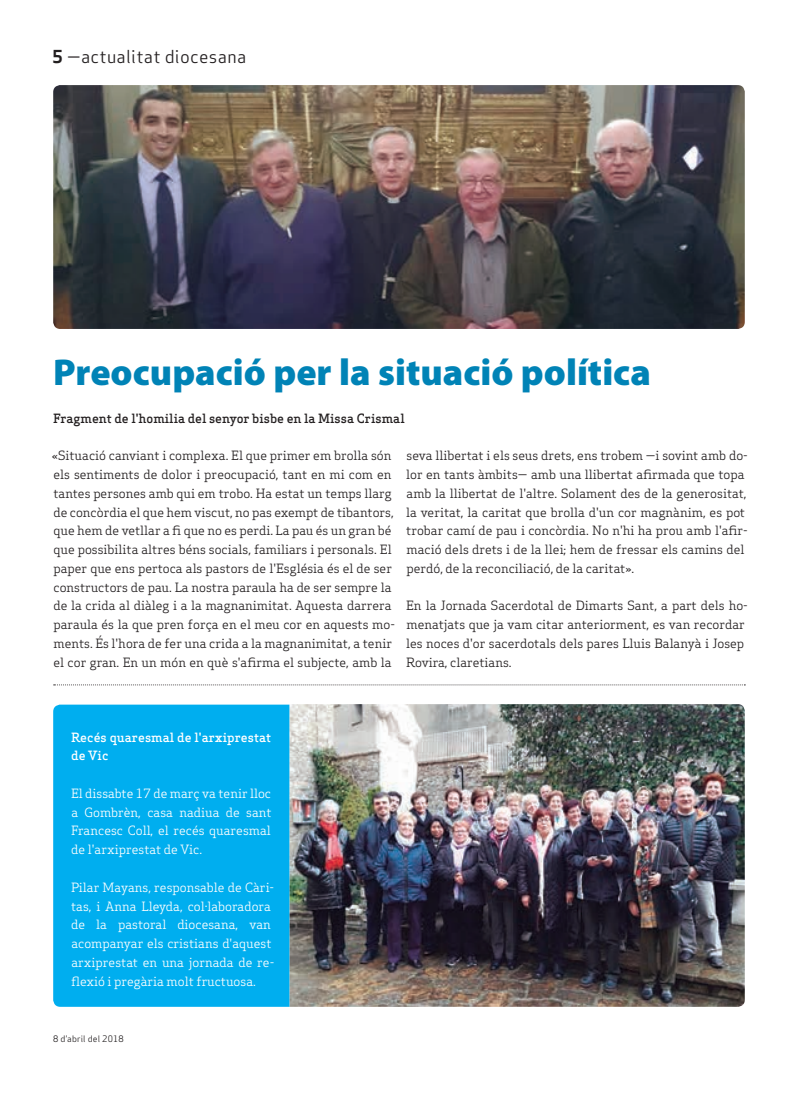
<style>
.page{position:relative;width:798px;height:1099px;background:#fff}
.page>*{position:absolute;margin:0;border:0;box-sizing:border-box;transform-origin:0 0}
.Titulars{font:900 37.5px "Myriad Pro";color:#0083b6}
.Capçalera{font:17.5px "Apex Sans Book T";letter-spacing:.02em;color:#231f20}
.Text_General{font:12.5px/18.8px "Apex Serif";color:#231f20}
.Text_General-2{font:12.5px/18.8px "Apex Serif";color:#fff;text-align:justify}
.Autors{font:500 12.5px "Apex Serif";color:#231f20}
.Text_General-3{font:500 12.5px/18.8px "Apex Serif";color:#fff}
.Data_Peu{font:8.75px "Apex Sans Book T";letter-spacing:.02em;color:#231f20}
.s1{font-family:"Apex Sans Bold T"}
</style>
<div class="page">
<svg style="left:54px;top:684px;width:691px;height:1px"></svg>
<img style="left:53px;top:85px;width:691px;height:244px">
<div style="left:53px;top:704px;width:236px;height:302px;background:#00aeef"></div>
<img style="left:289px;top:704px;width:455px;height:302px">
<p class="Capçalera" style="left:52px;top:46px;width:195px"><span class="s1">5</span> —actualitat diocesana</p>
<p class="Titulars" style="left:53px;top:347px;width:599px">Preocupació per la situació política</p>
<p class="Autors" style="left:53px;top:410px;width:353px">Fragment de l'homilia del senyor bisbe en la Missa Crismal</p>
<p class="Text_General" style="left:52px;top:446px;width:344px">«Situació canviant i complexa. El que primer em brolla són els sentiments de dolor i preocupació, tant en mi com en tantes persones amb qui em trobo. Ha estat un temps llarg de concòrdia el que hem viscut, no pas exempt de tibantors, que hem de vetllar a fi que no es perdi. La pau és un gran bé que possibilita altres béns socials, familiars i personals. El paper que ens pertoca als pastors de l'Església és el de ser constructors de pau. La nostra paraula ha de ser sempre la de la crida al diàleg i a la magnanimitat. Aquesta darrera paraula és la que pren força en el meu cor en aquests mo&shy;ments. És l'hora de fer una crida a la magnanimitat, a tenir el cor gran. En un món en què s'afirma el subjecte, amb la</p>
<p class="Text_General" style="left:406px;top:446px;width:343px">seva llibertat i els seus drets, ens trobem —i sovint amb do&shy;lor en tants àmbits— amb una llibertat afirmada que topa amb la llibertat de l'altre. Solament des de la generositat, la veritat, la caritat que brolla d'un cor magnànim, es pot trobar camí de pau i concòrdia. No n'hi ha prou amb l'afir&shy;mació dels drets i de la llei; hem de fressar els camins del perdó, de la reconciliació, de la caritat».</p>
<p class="Text_General" style="left:406px;top:596px;width:343px">En la Jornada Sacerdotal de Dimarts Sant, a part dels ho&shy;menatjats que ja vam citar anteriorment, es van recordar les noces d'or sacerdotals dels pares Lluis Balanyà i Josep Rovira, claretians.</p>
<p class="Text_General-3" style="left:71px;top:727px;width:201px">Recés quaresmal de l'arxiprestat de Vic</p>
<p class="Text_General-2" style="left:71px;top:783px;width:202px">El dissabte 17 de març va tenir lloc a Gombrèn, casa nadiua de sant Francesc Coll, el recés quaresmal de l'arxiprestat de Vic.</p>
<p class="Text_General-2" style="left:71px;top:877px;width:205px;text-align:left">Pilar Mayans, responsable de Càri&shy;tas, i Anna Lleyda, col·laboradora de la pastoral diocesana, van acompanyar els cristians d'aquest arxiprestat en una jornada de re&shy;flexió i pregària molt fructuosa.</p>
<p class="Data_Peu" style="left:53px;top:1032px;width:72px">8 d’abril del 2018</p>
</div>
